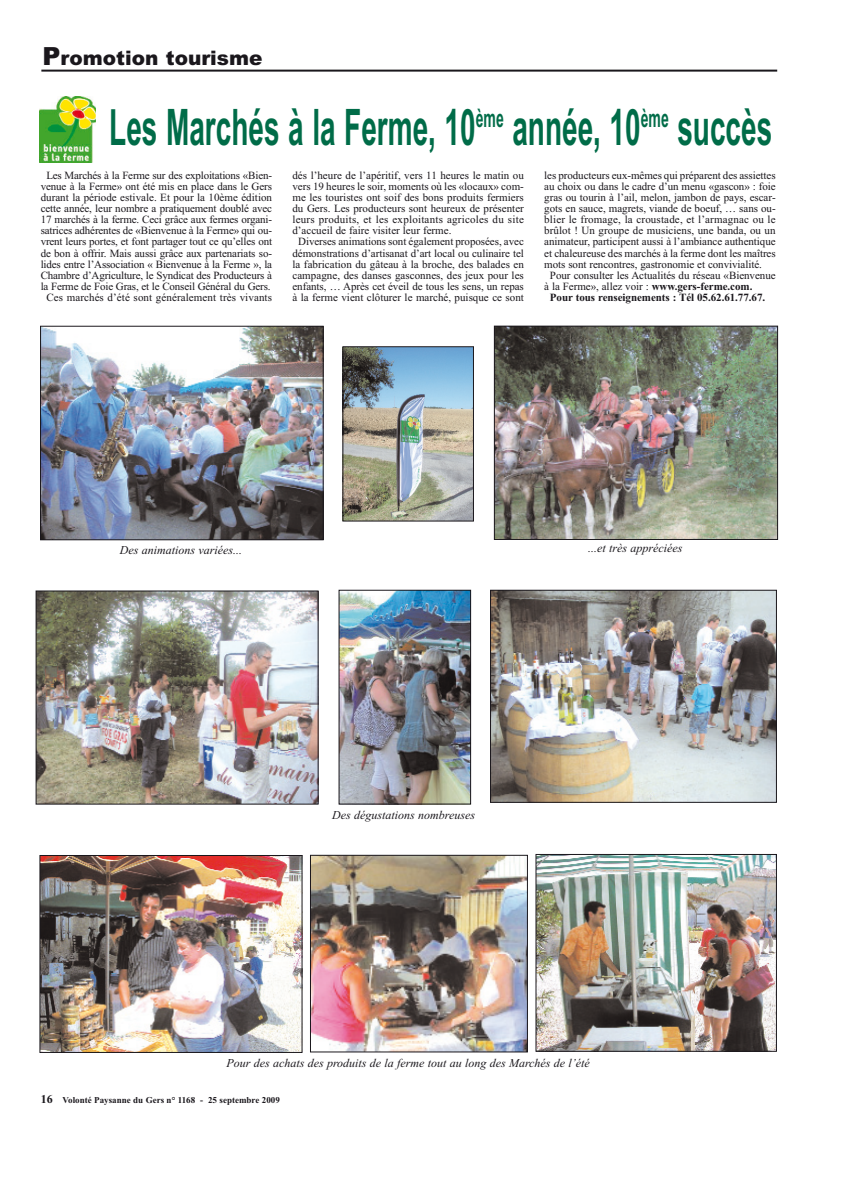
<style>
.page{position:relative;width:842px;height:1191px;background:#fff}
.page>*{position:absolute;margin:0;border:0;box-sizing:border-box;transform-origin:0 0}
.t1{font:700 50.4px "Arial";color:#006c48;scale:.56 1}
.t2{font:900 20px "Arial";color:#1a171c}
.t3{font:italic 12px "Times New Roman";color:#1a171c}
.t4{font:11px/11.1px "Times New Roman";letter-spacing:-.005em;color:#1a171c;text-align:center}
.t5{font:11px "Times New Roman";letter-spacing:.02em;color:#1a171c}
.t6{font:11px "Times New Roman";letter-spacing:.015em;color:#1a171c}
.t7{font:700 11px "Times New Roman";letter-spacing:-.005em;color:#1a171c}
.t8{font:700 9px "Times New Roman";color:#1a171c}
.s1{font-size:25px}
.s2{font-weight:700}
.s3{font-size:12px}
</style>
<div class="page">
<hr style="left:41px;top:70px;width:736px;height:2px;background:#1a171c">
<div style="left:40px;top:96px;width:55px;height:68px;background:#42a62d"></div>
<img style="left:40px;top:96px;width:55px;height:66px">
<img style="left:345px;top:348px;width:127px;height:171px">
<div style="left:343px;top:346px;width:131px;height:175px;border:1px solid #1a171c"></div>
<img style="left:42px;top:328px;width:279px;height:210px">
<div style="left:40px;top:326px;width:283px;height:214px;border:1px solid #1a171c"></div>
<img style="left:496px;top:328px;width:280px;height:210px">
<div style="left:494px;top:326px;width:284px;height:214px;border:1px solid #1a171c"></div>
<img style="left:492px;top:592px;width:283px;height:209px">
<div style="left:490px;top:590px;width:287px;height:213px;border:1px solid #1a171c"></div>
<img style="left:38px;top:593px;width:278px;height:209px">
<div style="left:36px;top:591px;width:282px;height:213px;border:1px solid #1a171c"></div>
<img style="left:42px;top:857px;width:258px;height:194px">
<div style="left:40px;top:855px;width:262px;height:198px;border:1px solid #1a171c"></div>
<img style="left:312px;top:857px;width:214px;height:193px">
<div style="left:310px;top:855px;width:218px;height:197px;border:1px solid #1a171c"></div>
<img style="left:538px;top:856px;width:237px;height:194px">
<div style="left:536px;top:854px;width:241px;height:198px;border:1px solid #1a171c"></div>
<img style="left:341px;top:592px;width:128px;height:210px">
<div style="left:339px;top:590px;width:132px;height:214px;border:1px solid #1a171c"></div>
<h2 class="t2" style="left:42px;top:51px;width:222px"><span class="s1">P</span>romotion tourisme</h2>
<h1 class="t1" style="left:109px;top:109px;width:1186px">Les Marchés à la Ferme, 10<sup>ème</sup> année, 10<sup>ème</sup> succès</h1>
<p class="t4" style="left:41px;top:171px;width:233px">Les Marchés à la Ferme sur des exploitations «Bien&shy;venue à la Ferme» ont été mis en place dans le Gers durant la période estivale. Et pour la 10ème édition cette année, leur nombre a pratiquement doublé avec 17 marchés à la ferme. Ceci grâce aux fermes organi&shy;satrices adhérentes de «Bienvenue à la Ferme» qui ou&shy;vrent leurs portes, et font partager tout ce qu’elles ont de bon à offrir. Mais aussi grâce aux partenariats so&shy;lides entre l’Association « Bienvenue à la Ferme », la Chambre d’Agriculture, le Syndicat des Producteurs à la Ferme de Foie Gras, et le Conseil Général du Gers.<br>Ces marchés d’été sont généralement très vivants</p>
<p class="t4" style="left:292px;top:171px;width:233px">dés l’heure de l’apéritif, vers 11 heures le matin ou</p>
<p class="t4" style="left:544px;top:171px;width:233px">les producteurs eux-mêmes qui préparent des assiettes</p>
<p class="t4" style="left:544px;top:182px;width:233px">au choix ou dans le cadre d’un menu «gascon» : foie</p>
<p class="t4" style="left:544px;top:193px;width:233px">gras ou tourin à l’ail, melon, jambon de pays, escar-</p>
<p class="t4" style="left:544px;top:204px;width:233px">gots en sauce, magrets, viande de boeuf, … sans ou-</p>
<p class="t6" style="left:544px;top:216px;width:233px">blier le fromage, la croustade, et l’armagnac ou le</p>
<p class="t4" style="left:544px;top:226px;width:233px">brûlot ! Un groupe de musiciens, une banda, ou un</p>
<p class="t4" style="left:544px;top:237px;width:233px">animateur, participent aussi à l’ambiance authentique</p>
<p class="t4" style="left:544px;top:248px;width:233px">et chaleureuse des marchés à la ferme dont les maîtres</p>
<p class="t4" style="left:544px;top:259px;width:219px">mots sont rencontres, gastronomie et convivialité.</p>
<p class="t4" style="left:550px;top:271px;width:227px">Pour consulter les Actualités du réseau «Bienvenue</p>
<p class="t4" style="left:544px;top:282px;width:210px">à la Ferme», allez voir : <span class="s2">www.gers-ferme.com.</span></p>
<p class="t7" style="left:550px;top:294px;width:217px">Pour tous renseignements : Tél 05.62.61.77.67.</p>
<p class="t4" style="left:292px;top:182px;width:233px">vers 19 heures le soir, moments où les «locaux» com-</p>
<p class="t4" style="left:292px;top:193px;width:233px">me les touristes ont soif des bons produits fermiers</p>
<p class="t4" style="left:292px;top:204px;width:233px">du Gers. Les producteurs sont heureux de présenter</p>
<p class="t5" style="left:292px;top:216px;width:233px">leurs produits, et les exploitants agricoles du site</p>
<p class="t4" style="left:292px;top:226px;width:160px">d’accueil de faire visiter leur ferme.</p>
<p class="t4" style="left:298px;top:237px;width:227px">Diverses animations sont également proposées, avec</p>
<p class="t4" style="left:292px;top:248px;width:233px">démonstrations d’artisanat d’art local ou culinaire tel</p>
<p class="t4" style="left:292px;top:259px;width:233px">la fabrication du gâteau à la broche, des balades en</p>
<p class="t4" style="left:292px;top:271px;width:233px">campagne, des danses gasconnes, des jeux pour les</p>
<p class="t4" style="left:292px;top:282px;width:233px">enfants, … Après cet éveil de tous les sens, un repas</p>
<p class="t4" style="left:292px;top:293px;width:233px">à la ferme vient clôturer le marché, puisque ce sont</p>
<p class="t3" style="left:120px;top:545px;width:124px">Des animations variées...</p>
<p class="t3" style="left:588px;top:544px;width:96px">...et très appréciées</p>
<p class="t3" style="left:332px;top:811px;width:144px">Des dégustations nombreuses</p>
<p class="t3" style="left:227px;top:1058px;width:365px">Pour des achats des produits de la ferme tout au long des Marchés de l’été</p>
<p class="t8" style="left:41px;top:1097px;width:241px"><span class="s3">16</span> Volonté Paysanne du Gers n° 1168 - 25 septembre 2009</p>
</div>
